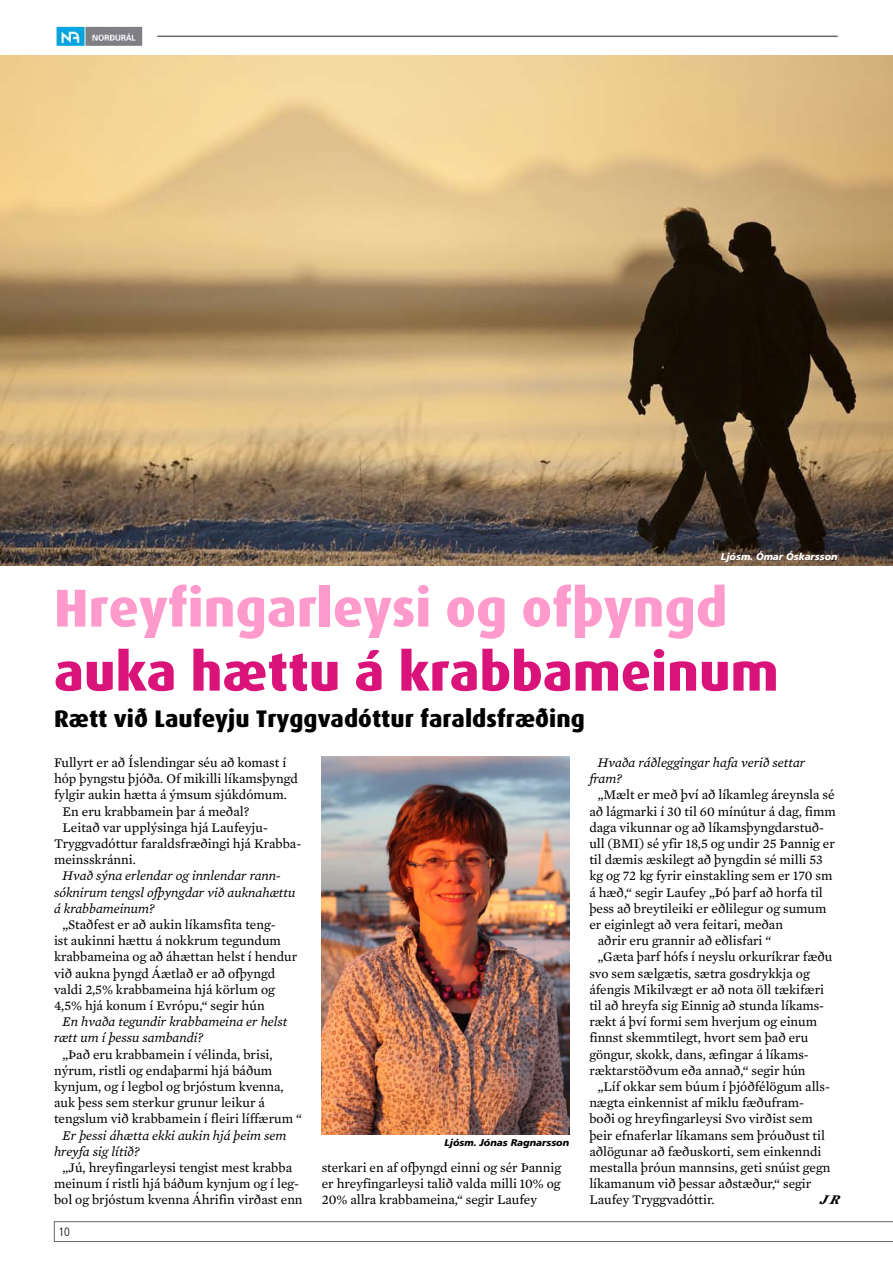
<style>
.page{position:relative;width:893px;height:1263px;background:#fff}
.page>*{position:absolute;margin:0;border:0;box-sizing:border-box;transform-origin:0 0}
.t1{font:800 53.4px "Dax";color:#ff9acc}
.t2{font:800 53.4px "Dax";color:#d91379}
.t3{font:800 24px "Dax";color:#000}
.t4{font:13.5px/16.2px "Mercury Text G2";color:#000}
.t5{font:italic 13.5px/16.2px "Mercury Text G2";color:#000}
.t6{font:italic 700 13.5px "Mercury Text G2";color:#000}
.t7{font:300 condensed 12px "Frutiger";color:#000}
.t8{font:italic 900 9.75px "Frutiger";color:#000}
.t9{font:italic 900 9.75px "Frutiger";color:#fff}
</style>
<div class="page">
<svg style="left:54px;top:1221px;width:839px;height:21px"></svg>
<hr style="left:157px;top:36px;width:681px;height:1px;background:#676767">
<img style="left:57px;top:28px;width:85px;height:17px">
<div style="left:54px;top:25px;width:91px;height:23px;border:2px solid #fff"></div>
<img style="left:0;top:55px;width:893px;height:511px">
<img style="left:322px;top:757px;width:247px;height:377px">
<p class="t9" style="left:721px;top:551px;width:118px">Ljósm. Ómar Óskarsson</p>
<h1 class="t1" style="left:54px;top:578px;width:675px">Hreyfingarleysi og ofþyngd</h1>
<h1 class="t2" style="left:54px;top:642px;width:726px">auka hættu á krabbameinum</h1>
<h2 class="t3" style="left:54px;top:705px;width:532px">Rætt við Laufeyju Tryggvadóttur faraldsfræðing</h2>
<p class="t4" style="left:54px;top:754px;width:234px">Fullyrt er að Íslendingar séu að komast í</p>
<p class="t4" style="left:54px;top:770px;width:246px">hóp þyngstu þjóða. Of mikilli líkamsþyngd</p>
<p class="t4" style="left:54px;top:787px;width:234px">fylgir aukin hætta á ýmsum sjúkdómum.</p>
<p class="t4" style="left:63px;top:803px;width:188px">En eru krabbamein þar á meðal?</p>
<p class="t4" style="left:63px;top:819px;width:207px">Leitað var upplýsinga hjá Laufeyju-</p>
<p class="t4" style="left:54px;top:835px;width:249px">Tryggvadóttur faraldsfræðingi hjá Krabba-</p>
<p class="t4" style="left:54px;top:851px;width:83px">meinsskránni.</p>
<p class="t5" style="left:54px;top:868px;width:243px;text-indent:9px">Hvað sýna erlendar og innlendar rann&shy;sóknirum tengsl ofþyngdar við auknahættu á krabbameinum?</p>
<p class="t4" style="left:54px;top:916px;width:245px;text-indent:9px">„Staðfest er að aukin líkamsfita teng-<br>ist aukinni hættu á nokkrum tegundum krabbameina og að áhættan helst í hendur við aukna þyngd Áætlað er að ofþyngd valdi 2,5% krabbameina hjá körlum og 4,5% hjá konum í Evrópu,“ segir hún</p>
<p class="t5" style="left:54px;top:1013px;width:235px;text-indent:9px">En hvaða tegundir krabbameina er helst rætt um í þessu sambandi?</p>
<p class="t4" style="left:54px;top:1046px;width:249px;text-indent:9px">„Það eru krabbamein í vélinda, brisi, nýrum, ristli og endaþarmi hjá báðum kynjum, og í legbol og brjóstum kvenna, auk þess sem sterkur grunur leikur á tengslum við krabbamein í fleiri líffærum “</p>
<p class="t5" style="left:54px;top:1127px;width:234px;text-indent:9px">Er þessi áhætta ekki aukin hjá þeim sem hreyfa sig lítið?</p>
<p class="t4" style="left:54px;top:1159px;width:250px;text-align:center">„Jú, hreyfingarleysi tengist mest krabba meinum í ristli hjá báðum kynjum og í leg&shy;bol og brjóstum kvenna Áhrifin virðast enn</p>
<p class="t4" style="left:322px;top:1159px;width:241px;text-align:justify">sterkari en af ofþyngd einni og sér Þannig er hreyfingarleysi talið valda milli 10% og 20% allra krabbameina,“ segir Laufey</p>
<p class="t5" style="left:589px;top:754px;width:218px;text-indent:9px">Hvaða ráðleggingar hafa verið settar fram?</p>
<p class="t4" style="left:598px;top:787px;width:238px">„Mælt er með því að líkamleg áreynsla sé</p>
<p class="t4" style="left:589px;top:803px;width:248px">að lágmarki í 30 til 60 mínútur á dag, fimm</p>
<p class="t4" style="left:589px;top:819px;width:236px">daga vikunnar og að líkamsþyngdarstuð-</p>
<p class="t4" style="left:589px;top:835px;width:247px">ull (BMI) sé yfir 18,5 og undir 25 Þannig er</p>
<p class="t4" style="left:589px;top:851px;width:235px">til dæmis æskilegt að þyngdin sé milli 53</p>
<p class="t4" style="left:589px;top:868px;width:245px">kg og 72 kg fyrir einstakling sem er 170 sm</p>
<p class="t4" style="left:589px;top:884px;width:235px">á hæð,“ segir Laufey „Þó þarf að horfa til</p>
<p class="t4" style="left:589px;top:900px;width:239px">þess að breytileiki er eðlilegur og sumum</p>
<p class="t4" style="left:589px;top:916px;width:195px">er eiginlegt að vera feitari, meðan</p>
<p class="t4" style="left:598px;top:932px;width:175px">aðrir eru grannir að eðlisfari “</p>
<p class="t4" style="left:598px;top:949px;width:236px">„Gæta þarf hófs í neyslu orkuríkrar fæðu</p>
<p class="t4" style="left:589px;top:965px;width:222px">svo sem sælgætis, sætra gosdrykkja og</p>
<p class="t4" style="left:589px;top:981px;width:236px">áfengis Mikilvægt er að nota öll tækifæri</p>
<p class="t4" style="left:589px;top:997px;width:236px">til að hreyfa sig Einnig að stunda líkams-</p>
<p class="t4" style="left:589px;top:1013px;width:229px">rækt á því formi sem hverjum og einum</p>
<p class="t4" style="left:589px;top:1030px;width:220px">finnst skemmtilegt, hvort sem það eru</p>
<p class="t4" style="left:589px;top:1046px;width:221px">göngur, skokk, dans, æfingar á líkams-</p>
<p class="t4" style="left:589px;top:1062px;width:218px">ræktarstöðvum eða annað,“ segir hún</p>
<p class="t4" style="left:598px;top:1078px;width:234px">„Líf okkar sem búum í þjóðfélögum alls-</p>
<p class="t4" style="left:589px;top:1094px;width:216px">nægta einkennist af miklu fæðufram-</p>
<p class="t4" style="left:589px;top:1111px;width:225px">boði og hreyfingarleysi Svo virðist sem</p>
<p class="t4" style="left:589px;top:1127px;width:237px">þeir efnaferlar líkamans sem þróuðust til</p>
<p class="t4" style="left:589px;top:1143px;width:234px">aðlögunar að fæðuskorti, sem einkenndi</p>
<p class="t4" style="left:589px;top:1159px;width:243px">mestalla þróun mannsins, geti snúist gegn</p>
<p class="t4" style="left:589px;top:1175px;width:223px">líkamanum við þessar aðstæður,“ segir</p>
<p class="t4" style="left:589px;top:1192px;width:127px">Laufey Tryggvadóttir.</p>
<p class="t6" style="left:819px;top:1192px;width:25px">J R</p>
<p class="t8" style="left:444px;top:1136px;width:126px">Ljósm. Jónas Ragnarsson</p>
<p class="t7" style="left:58px;top:1225px;width:13px">10</p>
</div>
